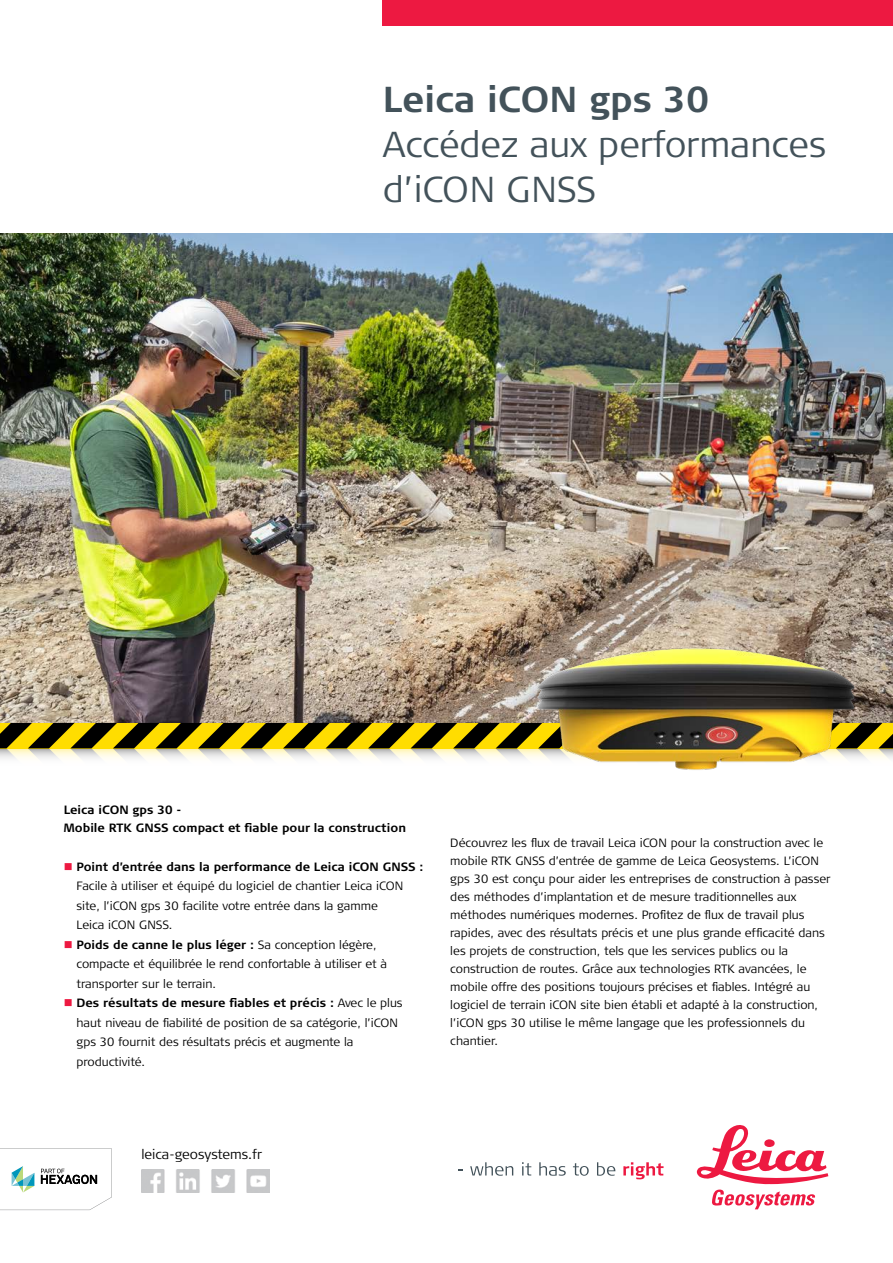
<style>
.page{position:relative;width:893px;height:1263px;background:#fff}
.page>*{position:absolute;margin:0;border:0;box-sizing:border-box;transform-origin:0 0}
.t1{font:300 36px/45px "Signa Column";color:#43525a}
.t2{font:700 36px "Signa Column";color:#43525a}
.t3{font:300 13.5px "Signa Normal";color:#000}
.t4{font:300 12px/18px "Signa Column";color:#000}
.t5{font:700 12px/18px "Signa Column";color:#000}
.s1{color:#ed1941}
.s2{font-weight:700}
</style>
<div class="page">
<img style="left:0;top:234px;width:893px;height:489px">
<svg style="left:0;top:723px;width:893px;height:36px;background:#9f923c"></svg>
<div style="left:383px;top:0;width:510px;height:26px;background:#ed1941"></div>
<svg style="left:470px;top:1162px;width:43px;height:14px"></svg>
<svg style="left:522px;top:1162px;width:9px;height:13px"></svg>
<svg style="left:539px;top:1162px;width:27px;height:14px"></svg>
<svg style="left:573px;top:1163px;width:16px;height:13px"></svg>
<svg style="left:597px;top:1162px;width:18px;height:14px"></svg>
<svg style="left:623px;top:1162px;width:40px;height:17px"></svg>
<svg style="left:697px;top:1125px;width:131px;height:84px"></svg>
<svg style="left:0;top:1148px;width:112px;height:62px"></svg>
<img style="left:142px;top:1170px;width:127px;height:23px">
<img style="left:536px;top:593px;width:321px;height:177px">
<h1 class="t2" style="left:383px;top:77px;width:328px">Leica iCON gps 30</h1>
<h1 class="t1" style="left:383px;top:123px;width:445px">Accédez aux performances d’iCON GNSS</h1>
<p class="t5" style="left:64px;top:801px;width:344px">Leica iCON gps 30 -<br>Mobile RTK GNSS compact et fiable pour la construction</p>
<p class="t4" style="left:77px;top:857px;width:348px;line-height:19.5px;text-indent:-13px"><span class="s1">■</span> <span class="s2">Point d’entrée dans la performance de Leica iCON GNSS :<br></span>Facile à utiliser et équipé du logiciel de chantier Leica iCON site, l’iCON gps 30 facilite votre entrée dans la gamme<br>Leica iCON GNSS.</p>
<p class="t4" style="left:77px;top:935px;width:312px;line-height:19.5px;text-indent:-13px"><span class="s1">■</span> <span class="s2">Poids de canne le plus léger :</span> Sa conception légère, compacte et équilibrée le rend confortable à utiliser et à transporter sur le terrain.</p>
<p class="t4" style="left:77px;top:993px;width:328px;line-height:19.5px;text-indent:-13px"><span class="s1">■</span> <span class="s2">Des résultats de mesure fiables et précis :</span> Avec le plus haut niveau de fiabilité de position de sa catégorie, l’iCON gps 30 fournit des résultats précis et augmente la productivité.</p>
<p class="t4" style="left:450px;top:834px;width:382px">Découvrez les flux de travail Leica iCON pour la construction avec le mobile RTK GNSS d’entrée de gamme de Leica Geosystems. L’iCON gps 30 est conçu pour aider les entreprises de construction à passer des méthodes d’implantation et de mesure traditionnelles aux méthodes numériques modernes. Profitez de flux de travail plus rapides, avec des résultats précis et une plus grande efficacité dans les projets de construction, tels que les services publics ou la construction de routes. Grâce aux technologies RTK avancées, le mobile offre des positions toujours précises et fiables. Intégré au logiciel de terrain iCON site bien établi et adapté à la construction, l’iCON gps 30 utilise le même langage que les professionnels du chantier.</p>
<p class="t3" style="left:141px;top:1146px;width:122px">leica-geosystems.fr</p>
</div>
